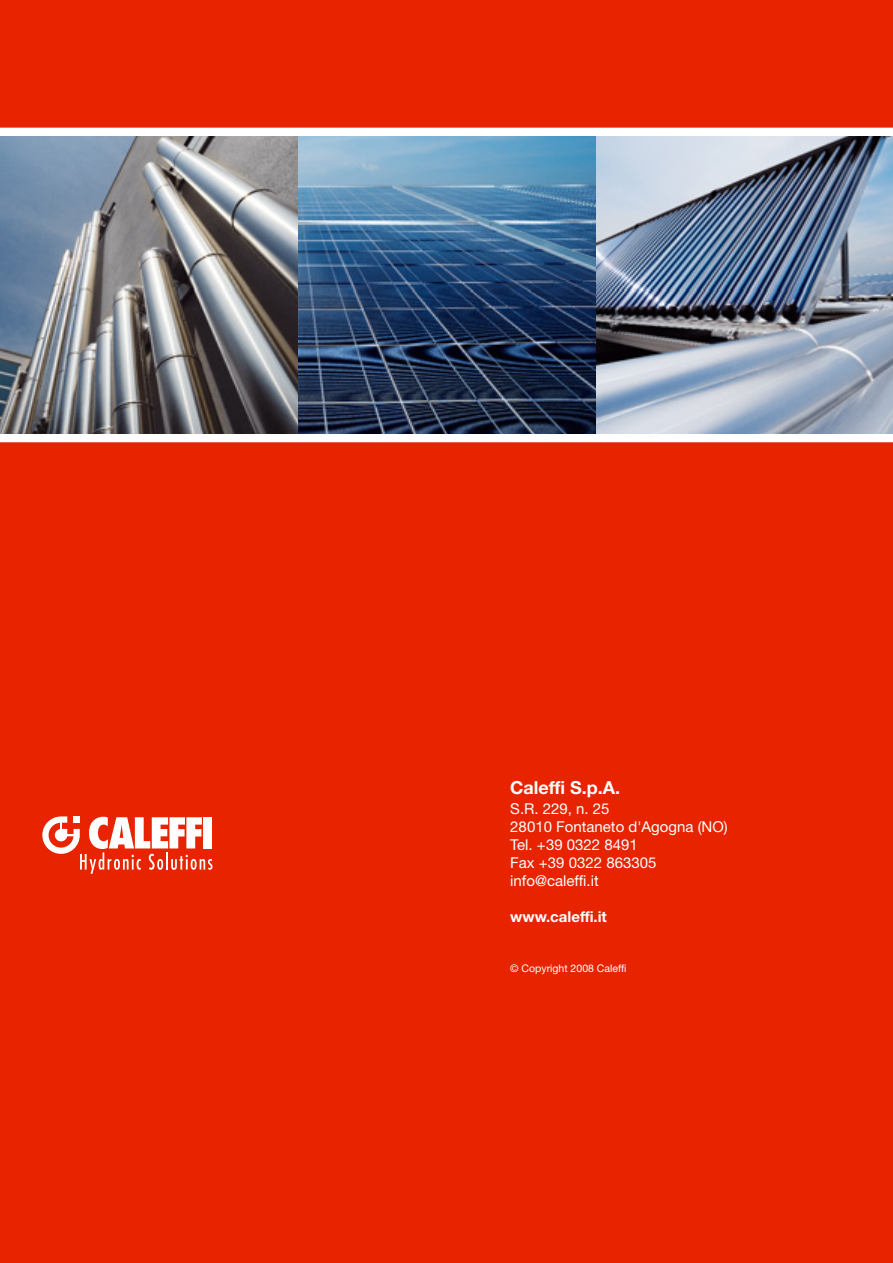
<style>
.page{position:relative;width:893px;height:1263px;background:#fff}
.page>*{position:absolute;margin:0;border:0;box-sizing:border-box;transform-origin:0 0}
.t1{font:700 18px "Helvetica Neue";color:#fff}
.t2{font:15px/18px "Helvetica Neue";color:#fff}
.t3{font:700 15px "Helvetica Neue";color:#fff}
.t4{font:10.5px "Helvetica Neue";color:#fff}
</style>
<div class="page">
<div style="left:0;top:0;width:892px;height:1263px;background:#e72300"></div>
<div style="left:0;top:128px;width:892px;height:314px;background:#fff"></div>
<img style="left:0;top:136px;width:892px;height:298px">
<svg style="left:42px;top:816px;width:170px;height:58px"></svg>
<p class="t1" style="left:510px;top:781px;width:111px">Caleffi S.p.A.</p>
<p class="t2" style="left:510px;top:801px;width:219px">S.R. 229, n. 25<br>28010 Fontaneto d'Agogna (NO)<br>Tel. +39 0322 8491<br>Fax +39 0322 863305 info@caleffi.it</p>
<p class="t3" style="left:510px;top:911px;width:98px">www.caleffi.it</p>
<p class="t4" style="left:510px;top:965px;width:118px">© Copyright 2008 Caleffi</p>
</div>
